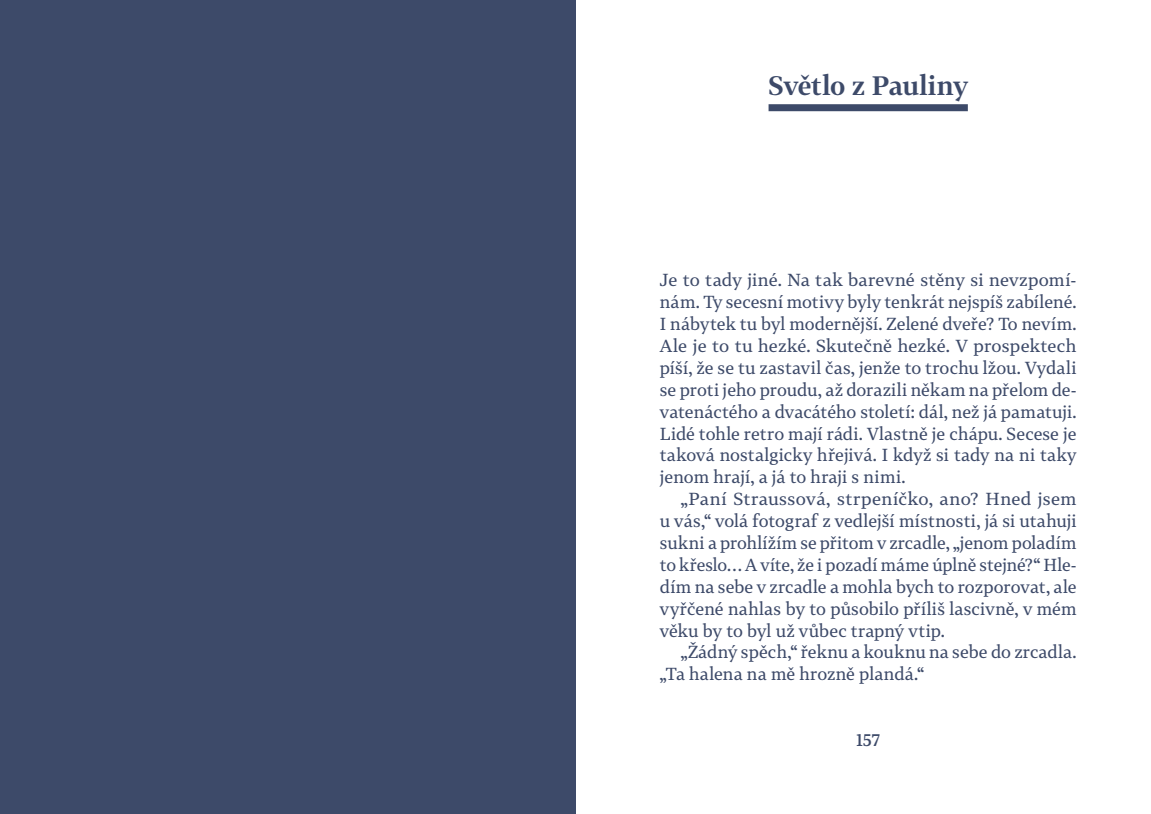
<style>
.page{position:relative;width:1151px;height:814px;background:#fff}
.page>*{position:absolute;margin:0;border:0;box-sizing:border-box;transform-origin:0 0}
.t1{font:600 26.25px "Tabac G2";letter-spacing:-.005em;color:#3d4a69}
.t2{font:17.15px/21.9px "Tabac G3";letter-spacing:.005em;color:#3d4a69;text-align:justify}
.t3{font:500 17.15px "Tabac G3";color:#3d4a69;scale:.95 1}
</style>
<div class="page">
<div style="left:768px;top:104px;width:200px;height:7px;background:#3d4a69"></div>
<div style="left:0;top:0;width:575px;height:814px;background:#3d4a69"></div>
<h1 class="t1" style="left:768px;top:69px;width:201px">Světlo z Pauliny</h1>
<p class="t2" style="left:660px;top:269px;width:418px">Je to tady jiné. Na tak barevné stěny si nevzpomí&shy;nám. Ty secesní motivy byly tenkrát nejspíš zabílené.<br>I nábytek tu byl modernější. Zelené dveře? To nevím.<br>Ale je to tu hezké. Skutečně hezké. V prospektech píší, že se tu zastavil čas, jenže to trochu lžou. Vydali se proti jeho proudu, až dorazili někam na přelom de&shy;vatenáctého a dvacátého století: dál, než já pamatuji.<br>Lidé tohle retro mají rádi. Vlastně je chápu. Secese je taková nostalgicky hřejivá. I když si tady na ni taky jenom hrají, a já to hraji s nimi.</p>
<p class="t2" style="left:660px;top:488px;width:418px;text-indent:21px">„Paní Straussová, strpeníčko, ano? Hned jsem u vás,“ volá fotograf z vedlejší místnosti, já si utahuji sukni a prohlížím se přitom v zrcadle, „jenom poladím to křeslo… A víte, že i pozadí máme úplně stejné?“ Hle&shy;dím na sebe v zrcadle a mohla bych to rozporovat, ale vyřčené nahlas by to působilo příliš lascivně, v mém věku by to byl už vůbec trapný vtip.</p>
<p class="t2" style="left:660px;top:641px;width:418px;text-indent:21px">„Žádný spěch,“ řeknu a kouknu na sebe do zrcadla. „Ta halena na mě hrozně plandá.“</p>
<p class="t3" style="left:857px;top:728px;width:26px">157</p>
</div>
